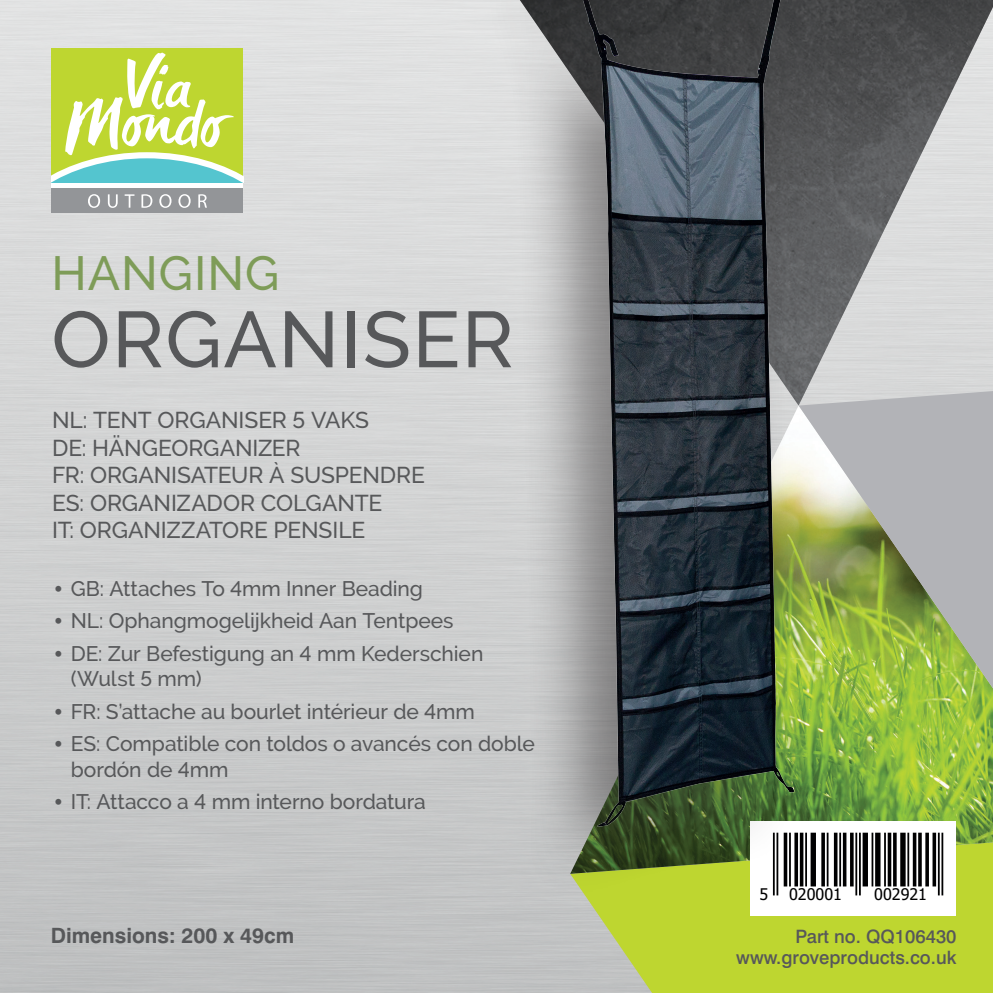
<style>
.page{position:relative;width:993px;height:993px;background:#fff}
.page>*{position:absolute;margin:0;border:0;box-sizing:border-box;transform-origin:0 0}
.t1{font:500 78.75px "Raleway";letter-spacing:.02em;color:#57585a}
.t2{font:500 47.77px "Raleway";letter-spacing:.02em;color:#7e9c58}
.t3{font:500 22.75px/27.5px "Raleway";letter-spacing:-.01em;color:#57585a}
.t4{font:500 21px/25.2px "Raleway";letter-spacing:-.005em;color:#57585a}
.t5{font:700 21px "Swiss 721 BT";color:#57585a}
.t6{font:500 18.38px/20.5px "Swiss 721 BT";color:#57585a;text-align:right}
.t7{font:16.1px "Tahoma";color:#000001}
.s1{font-family:"American Typewriter";font-weight:400}
</style>
<div class="page">
<div style="left:0;top:0;width:992px;height:992px;background:linear-gradient(to bottom,#e3e4e4,#bfc1c1)"></div>
<div style="left:52px;top:182px;width:191px;height:6px;background:#fff"></div>
<div style="left:52px;top:48px;width:191px;height:133px;background:#bed630"></div>
<div style="left:52px;top:188px;width:191px;height:24px;background:#939598"></div>
<svg style="left:52px;top:53px;width:191px;height:129px"></svg>
<svg style="left:88px;top:194px;width:12px;height:14px"></svg>
<svg style="left:108px;top:194px;width:10px;height:14px"></svg>
<svg style="left:125px;top:194px;width:9px;height:13px"></svg>
<svg style="left:141px;top:194px;width:11px;height:14px"></svg>
<svg style="left:159px;top:194px;width:12px;height:14px"></svg>
<svg style="left:178px;top:194px;width:12px;height:14px"></svg>
<svg style="left:198px;top:194px;width:9px;height:13px"></svg>
<svg style="left:570px;top:873px;width:422px;height:119px;background:#bed343"></svg>
<img style="left:808px;top:0;width:184px;height:391px">
<img style="left:808px;top:688px;width:184px;height:185px">
<svg style="left:808px;top:391px;width:184px;height:297px;background:#a8b48c"></svg>
<div style="left:750px;top:820px;width:205px;height:95px;background:#fff"></div>
<svg style="left:803px;top:832px;width:139px;height:64px"></svg>
<hr style="left:805px;top:832px;width:1px;height:54px;background:#000001">
<div style="left:810px;top:832px;width:5px;height:54px;background:#000001"></div>
<hr style="left:821px;top:832px;width:3px;height:54px;background:#000001">
<hr style="left:826px;top:832px;width:2px;height:54px;background:#000001">
<svg style="left:833px;top:832px;width:4px;height:54px"></svg>
<hr style="left:839px;top:832px;width:1px;height:54px;background:#000001">
<svg style="left:842px;top:832px;width:4px;height:54px"></svg>
<svg style="left:849px;top:832px;width:4px;height:54px"></svg>
<hr style="left:855px;top:832px;width:1px;height:63px;background:#000001">
<hr style="left:858px;top:832px;width:2px;height:63px;background:#000001">
<div style="left:862px;top:832px;width:5px;height:54px;background:#000001"></div>
<hr style="left:871px;top:832px;width:2px;height:54px;background:#000001">
<svg style="left:874px;top:832px;width:6px;height:54px"></svg>
<hr style="left:883px;top:832px;width:2px;height:54px;background:#000001">
<svg style="left:887px;top:832px;width:4px;height:54px"></svg>
<svg style="left:892px;top:832px;width:4px;height:54px"></svg>
<svg style="left:899px;top:832px;width:6px;height:54px"></svg>
<hr style="left:907px;top:832px;width:1px;height:54px;background:#000001">
<svg style="left:912px;top:832px;width:4px;height:54px"></svg>
<svg style="left:917px;top:832px;width:4px;height:54px"></svg>
<hr style="left:925px;top:832px;width:3px;height:54px;background:#000001">
<hr style="left:932px;top:832px;width:3px;height:54px;background:#000001">
<hr style="left:937px;top:832px;width:2px;height:63px;background:#000001">
<hr style="left:941px;top:832px;width:1px;height:63px;background:#000001">
<div style="left:480px;top:0;width:323px;height:908px;background:#231f20;opacity:.46"></div>
<img style="left:550px;top:0;width:258px;height:838px">
<h2 class="t2" style="left:51px;top:245px;width:229px">HANGING</h2>
<h1 class="t1" style="left:51px;top:294px;width:463px">ORGANISER</h1>
<p class="t3" style="left:52px;top:406px;width:374px">NL: TENT ORGANISER 5 VAKS<br>DE: HÄNGEORGANIZER<br>FR: ORGANISATEUR À SUSPENDRE<br>ES: ORGANIZADOR COLGANTE<br>IT: ORGANIZZATORE PENSILE</p>
<p class="t4" style="left:51px;top:575px;width:373px"><span class="s1">•</span> GB: Attaches To 4mm Inner Beading</p>
<p class="t4" style="left:51px;top:608px;width:403px"><span class="s1">•</span> NL: Ophangmogelijkheid Aan Tentpees</p>
<p class="t4" style="left:71px;top:640px;width:414px;text-indent:-19px"><span class="s1">•</span> DE: Zur Befestigung an 4 mm Kederschien (Wulst 5 mm)</p>
<p class="t4" style="left:51px;top:698px;width:424px"><span class="s1">•</span> FR: S’attache au bourlet intérieur de 4mm</p>
<p class="t4" style="left:71px;top:731px;width:465px;text-indent:-19px"><span class="s1">•</span> ES: Compatible con toldos o avancés con doble bordón de 4mm</p>
<p class="t4" style="left:51px;top:789px;width:376px"><span class="s1">•</span> IT: Attacco a 4 mm interno bordatura</p>
<p class="t5" style="left:51px;top:922px;width:245px">Dimensions: 200 x 49cm</p>
<p class="t7" style="left:759px;top:883px;width:10px">5</p>
<p class="t7" style="left:788px;top:883px;width:54px">020001</p>
<p class="t7" style="left:873px;top:883px;width:54px">002921</p>
<p class="t6" style="left:736px;top:925px;width:222px">Part no. QQ106430 www.groveproducts.co.uk</p>
</div>
